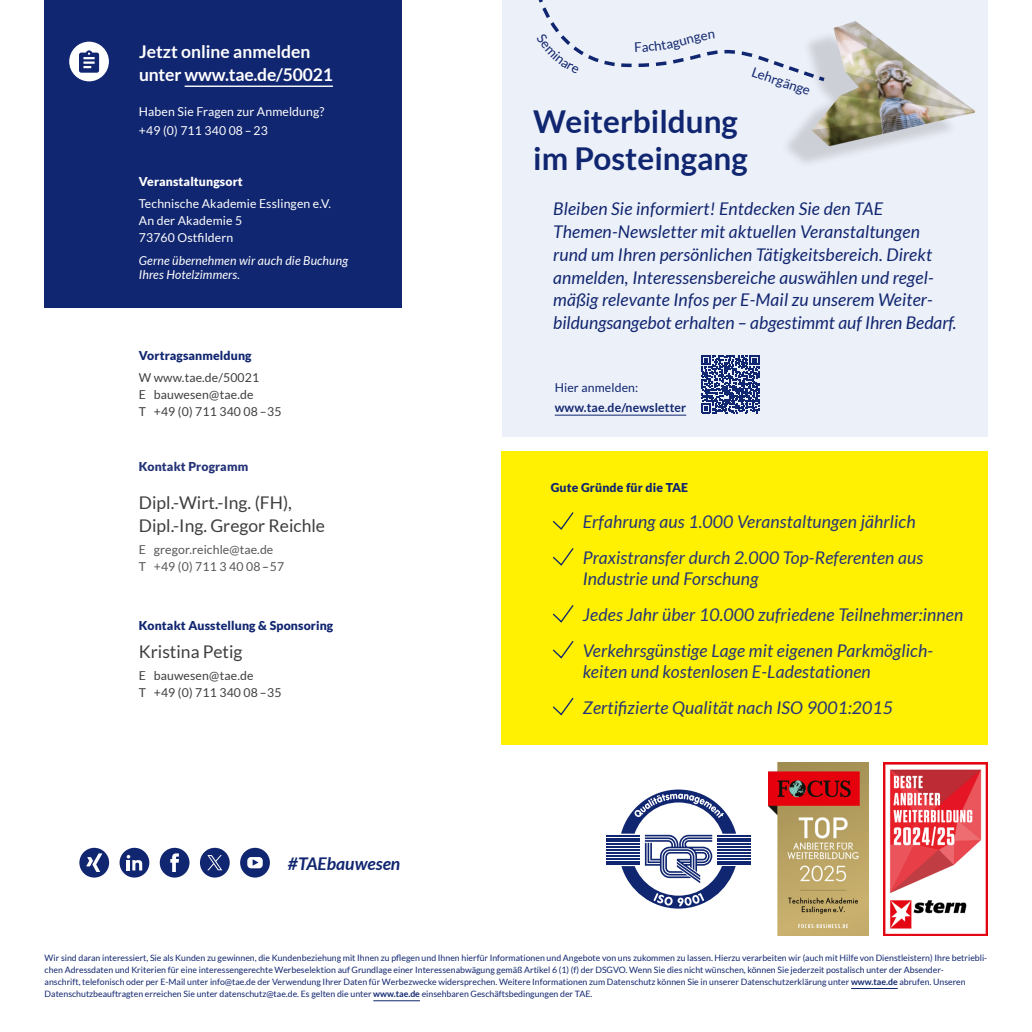
<style>
.page{position:relative;width:1032px;height:1032px;background:#fff}
.page>*{position:absolute;margin:0;border:0;box-sizing:border-box;transform-origin:0 0}
.t1{font:700 31.5px/37.8px "Lato";color:#112670}
.t2{font:italic 17.5px/22.8px "Lato";letter-spacing:.01em;color:#112670}
.t3{font:italic 17.5px/35.9px "Lato";letter-spacing:.01em;color:#253478}
.Inhalt___Titel{font:17.5px/22.8px "Lato";color:#3e3e3f}
.t4{font:700 17.5px/22.8px "Lato";color:#fff}
.t5{font:italic 700 17.5px "Lato";color:#112670}
.t6{font:13.3px "Lato";color:#112670}
.t7{font:12.25px/17.2px "Lato";letter-spacing:.01em;color:#fff}
.Inhalt___Fließtext{font:12.25px "Lato";letter-spacing:.01em;color:#3e3e3f}
.Inhalt___Zwischenüberschrift_kurz{font:900 12.25px "Lato";letter-spacing:.01em;color:#112670}
.t8{font:italic 12.25px/14.7px "Lato";letter-spacing:.01em;color:#fff}
.Inhalt___Fließtext-2{font:12.25px "Lato";letter-spacing:.01em;color:#545557}
.t9{font:700 12.25px "Lato";letter-spacing:.01em;color:#112670}
.t10{font:900 12.25px "Lato";letter-spacing:.01em;color:#fff}
.Inhalt___Fließtext-3{font:900 12.25px "Lato";letter-spacing:.01em;color:#253478}
.t11{font:12.25px "Lato";letter-spacing:.01em;color:#112670}
.t12{font:8.75px/12.2px "Lato";color:#112670}
.s1{color:#3e3e3f}
.s2{font-weight:700}
</style>
<div class="page">
<hr style="left:851px;top:988px;width:47px;height:1px;background:#112670">
<hr style="left:373px;top:1000px;width:47px;height:1px;background:#112670">
<div style="left:45px;top:0;width:357px;height:308px;background:#112670"></div>
<hr style="left:718px;top:835px;width:33px;height:1px;background:#112670">
<hr style="left:718px;top:838px;width:33px;height:1px;background:#112670">
<hr style="left:718px;top:840px;width:33px;height:2px;background:#112670">
<hr style="left:718px;top:843px;width:33px;height:2px;background:#112670">
<hr style="left:718px;top:846px;width:33px;height:2px;background:#112670">
<hr style="left:718px;top:849px;width:33px;height:2px;background:#112670">
<hr style="left:718px;top:852px;width:33px;height:2px;background:#112670">
<hr style="left:718px;top:855px;width:33px;height:2px;background:#112670">
<hr style="left:718px;top:858px;width:33px;height:1px;background:#112670">
<hr style="left:718px;top:861px;width:33px;height:1px;background:#112670">
<hr style="left:718px;top:863px;width:33px;height:2px;background:#112670">
<hr style="left:606px;top:835px;width:33px;height:1px;background:#112670">
<hr style="left:606px;top:838px;width:33px;height:1px;background:#112670">
<hr style="left:606px;top:840px;width:33px;height:2px;background:#112670">
<hr style="left:606px;top:843px;width:33px;height:2px;background:#112670">
<hr style="left:606px;top:846px;width:33px;height:2px;background:#112670">
<hr style="left:606px;top:849px;width:33px;height:2px;background:#112670">
<hr style="left:606px;top:852px;width:33px;height:2px;background:#112670">
<hr style="left:606px;top:855px;width:33px;height:2px;background:#112670">
<hr style="left:606px;top:858px;width:33px;height:1px;background:#112670">
<hr style="left:606px;top:861px;width:33px;height:1px;background:#112670">
<hr style="left:606px;top:863px;width:33px;height:2px;background:#112670">
<svg style="left:621px;top:789px;width:115px;height:119px"></svg>
<div style="left:501px;top:451px;width:486px;height:294px;background:#fff101"></div>
<svg style="left:552px;top:512px;width:22px;height:18px"></svg>
<svg style="left:552px;top:548px;width:22px;height:18px"></svg>
<svg style="left:552px;top:605px;width:22px;height:18px"></svg>
<svg style="left:552px;top:641px;width:22px;height:18px"></svg>
<svg style="left:552px;top:697px;width:22px;height:19px"></svg>
<div style="left:240px;top:848px;width:30px;height:29px;background:#112670;border-radius:50%"></div>
<svg style="left:247px;top:857px;width:16px;height:11px"></svg>
<div style="left:200px;top:848px;width:30px;height:29px;background:#112670;border-radius:50%"></div>
<svg style="left:207px;top:855px;width:15px;height:15px"></svg>
<div style="left:160px;top:848px;width:29px;height:29px;background:#112670;border-radius:50%"></div>
<svg style="left:170px;top:853px;width:9px;height:19px"></svg>
<div style="left:120px;top:848px;width:29px;height:29px;background:#112670;border-radius:50%"></div>
<svg style="left:126px;top:855px;width:16px;height:15px"></svg>
<div style="left:79px;top:848px;width:30px;height:29px;background:#112670;border-radius:50%"></div>
<svg style="left:86px;top:853px;width:16px;height:19px"></svg>
<div style="left:69px;top:42px;width:40px;height:39px;background:#fff;border-radius:50%"></div>
<svg style="left:79px;top:50px;width:20px;height:23px"></svg>
<hr style="left:185px;top:86px;width:148px;height:1px;background:#fff">
<div style="left:502px;top:0;width:485px;height:437px;background:#ecf0f8"></div>
<svg style="left:702px;top:355px;width:58px;height:59px"></svg>
<svg style="left:701px;top:355px;width:58px;height:58px"></svg>
<hr style="left:555px;top:415px;width:131px;height:1px;background:#112670">
<div style="left:781px;top:31px;width:177px;height:139px;background:#231f20;opacity:.16"></div>
<img style="left:884px;top:762px;width:103px;height:174px">
<img style="left:768px;top:762px;width:101px;height:174px">
<svg style="left:538px;top:0;width:437px;height:147px"></svg>
<h2 class="t4" style="left:139px;top:40px;width:195px">Jetzt online anmelden unter www.tae.de/50021</h2>
<h3 class="t7" style="left:139px;top:101px;width:187px;line-height:19.2px">Haben Sie Fragen zur Anmeldung? +49 (0) 711 340 08 – 23</h3>
<h1 class="t1" style="left:533px;top:102px;width:216px">Weiterbildung im Posteingang</h1>
<p class="t2" style="left:553px;top:198px;width:405px">Bleiben Sie informiert! Entdecken Sie den TAE Themen-Newsletter mit aktuellen Veranstaltungen rund um Ihren persönlichen Tätigkeitsbereich. Direkt anmelden, Interessensbereiche auswählen und regel&shy;mäßig relevante Infos per E-Mail zu unserem Weiter&shy;bildungsangebot erhalten – abgestimmt auf Ihren Bedarf.</p>
<h3 class="t6" style="left:755px;top:64px;width:49px;rotate:19deg">Lehrgän</h3>
<h3 class="t10" style="left:139px;top:174px;width:105px">Veranstaltungsort</h3>
<h3 class="t7" style="left:139px;top:195px;width:194px">Technische Akademie Esslingen e.V.<br>An der Akademie 5<br>73760 Ostfildern</h3>
<h3 class="t8" style="left:139px;top:253px;width:211px">Gerne übernehmen wir auch die Buchung<br>Ihres Hotelzimmers.</h3>
<p class="Inhalt___Zwischenüberschrift_kurz" style="left:139px;top:348px;width:114px">Vortragsanmeldung</p>
<p class="Inhalt___Fließtext" style="left:139px;top:371px;width:122px">W www.tae.de/50021</p>
<p class="Inhalt___Fließtext" style="left:139px;top:388px;width:116px">E bauwesen@tae.de</p>
<p class="Inhalt___Fließtext" style="left:139px;top:405px;width:144px">T +49 (0) 711 340 08 –35</p>
<p class="Inhalt___Fließtext-3" style="left:139px;top:460px;width:111px">Kontakt Programm</p>
<p class="Inhalt___Titel" style="left:139px;top:491px;width:188px">Dipl.-Wirt.-Ing. (FH),<br>Dipl.-Ing. Gregor Reichle</p>
<p class="Inhalt___Fließtext-2" style="left:139px;top:543px;width:136px">E gregor.reichle@tae.de</p>
<p class="Inhalt___Fließtext-2" style="left:139px;top:560px;width:147px">T +49 (0) 711 3 40 08<span class="s1">–</span>57</p>
<p class="Inhalt___Zwischenüberschrift_kurz" style="left:139px;top:618px;width:196px">Kontakt Ausstellung &amp; Sponsoring</p>
<p class="Inhalt___Titel" style="left:139px;top:640px;width:105px">Kristina Petig</p>
<p class="Inhalt___Fließtext" style="left:139px;top:668px;width:116px">E bauwesen@tae.de</p>
<p class="Inhalt___Fließtext" style="left:139px;top:686px;width:144px">T +49 (0) 711 340 08 –35</p>
<h2 class="t5" style="left:288px;top:853px;width:114px">#TAEbauwesen</h2>
<h3 class="t11" style="left:555px;top:381px;width:85px">Hier anmelden:</h3>
<h3 class="t9" style="left:555px;top:400px;width:133px">www.tae.de/newsletter</h3>
<h3 class="Inhalt___Zwischenüberschrift_kurz" style="left:551px;top:481px;width:139px">Gute Gründe für die TAE</h3>
<h2 class="t3" style="left:583px;top:504px;width:342px">Erfahrung aus 1.000 Veranstaltungen jährlich<br>Praxistransfer durch 2.000 Top-Referenten aus</h2>
<h2 class="t3" style="left:583px;top:561px;width:382px">Industrie und Forschung<br>Jedes Jahr über 10.000 zufriedene Teilnehmer:innen<br>Verkehrsgünstige Lage mit eigenen Parkmöglich-</h2>
<h2 class="t3" style="left:583px;top:654px;width:312px">keiten und kostenlosen E-Ladestationen<br>Zertifizierte Qualität nach ISO 9001:2015</h2>
<p class="t12" style="left:45px;top:951px;width:944px">Wir sind daran interessiert, Sie als Kunden zu gewinnen, die Kundenbeziehung mit Ihnen zu pflegen und Ihnen hierfür Informationen und Angebote von uns zukommen zu lassen. Hierzu verarbeiten wir (auch mit Hilfe von Dienstleistern) Ihre betriebli&shy;chen Adressdaten und Kriterien für eine interessengerechte Werbeselektion auf Grundlage einer Interessenabwägung gemäß Artikel 6 (1) (f) der DSGVO. Wenn Sie dies nicht wünschen, können Sie jederzeit postalisch unter der Absender-<br>anschrift, telefonisch oder per E-Mail unter info@tae.de der Verwendung Ihrer Daten für Werbezwecke widersprechen. Weitere Informationen zum Datenschutz können Sie in unserer Datenschutzerklärung unter <span class="s2">www.tae.de</span> abrufen. Unseren Datenschutzbeauftragten erreichen Sie unter datenschutz@tae.de. Es gelten die unter <span class="s2">www.tae.de</span> einsehbaren Geschäftsbedingungen der TAE.</p>
</div>
